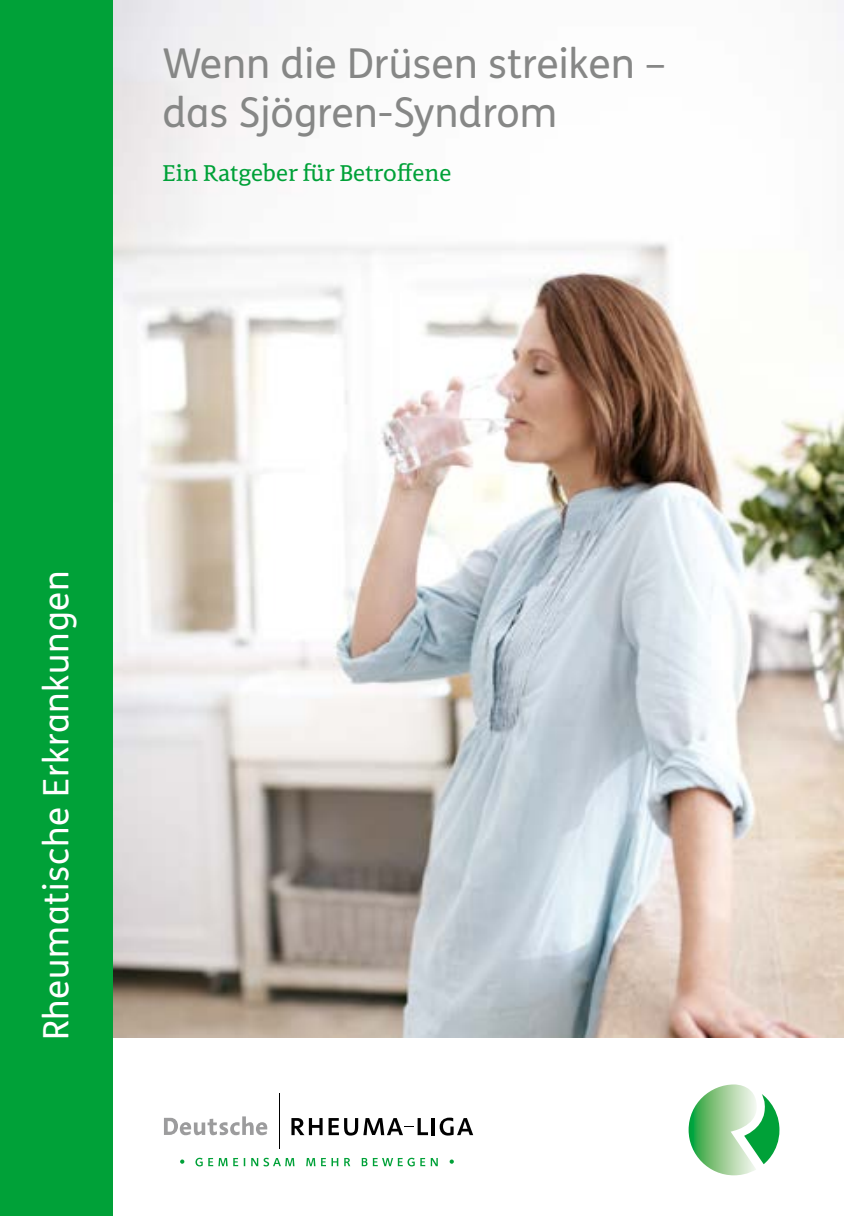
<style>
.page{position:relative;width:844px;height:1216px;background:#fff}
.page>*{position:absolute;margin:0;border:0;box-sizing:border-box;transform-origin:0 0}
.t1{font:41.12px/49.4px "FS Me";color:#868786}
.t2{font:35px "FS Me";letter-spacing:.02em;color:#fff}
.t3{font:23.62px "Filo Pro";color:#00a138;scale:.96 1}
</style>
<div class="page">
<img style="left:112px;top:0;width:731px;height:1037px">
<div style="left:0;top:0;width:112px;height:1215px;background:#00a138"></div>
<svg style="left:688px;top:1084px;width:91px;height:91px"></svg>
<svg style="left:164px;top:1116px;width:103px;height:19px"></svg>
<svg style="left:291px;top:1118px;width:31px;height:17px"></svg>
<hr style="left:431px;top:1117px;width:3px;height:18px;background:#000">
<svg style="left:439px;top:1117px;width:34px;height:18px"></svg>
<svg style="left:328px;top:1118px;width:100px;height:17px"></svg>
<hr style="left:279px;top:1093px;width:1px;height:55px;background:#000">
<svg style="left:180px;top:1159px;width:4px;height:4px"></svg>
<svg style="left:195px;top:1157px;width:43px;height:9px"></svg>
<svg style="left:251px;top:1157px;width:43px;height:9px"></svg>
<svg style="left:306px;top:1158px;width:9px;height:8px"></svg>
<svg style="left:321px;top:1158px;width:17px;height:8px"></svg>
<svg style="left:344px;top:1157px;width:6px;height:9px"></svg>
<svg style="left:361px;top:1158px;width:6px;height:8px"></svg>
<svg style="left:373px;top:1157px;width:41px;height:9px"></svg>
<svg style="left:420px;top:1158px;width:17px;height:8px"></svg>
<svg style="left:449px;top:1159px;width:4px;height:4px"></svg>
<p class="t1" style="left:162px;top:38px;width:504px">Wenn die Drüsen streiken – das Sjögren-Syndrom</p>
<p class="t3" style="left:162px;top:158px;width:302px">Ein Ratgeber für Betroffene</p>
<p class="t2" style="left:32px;top:1040px;width:471px;rotate:-90deg">Rheumatische Erkrankungen</p>
</div>
